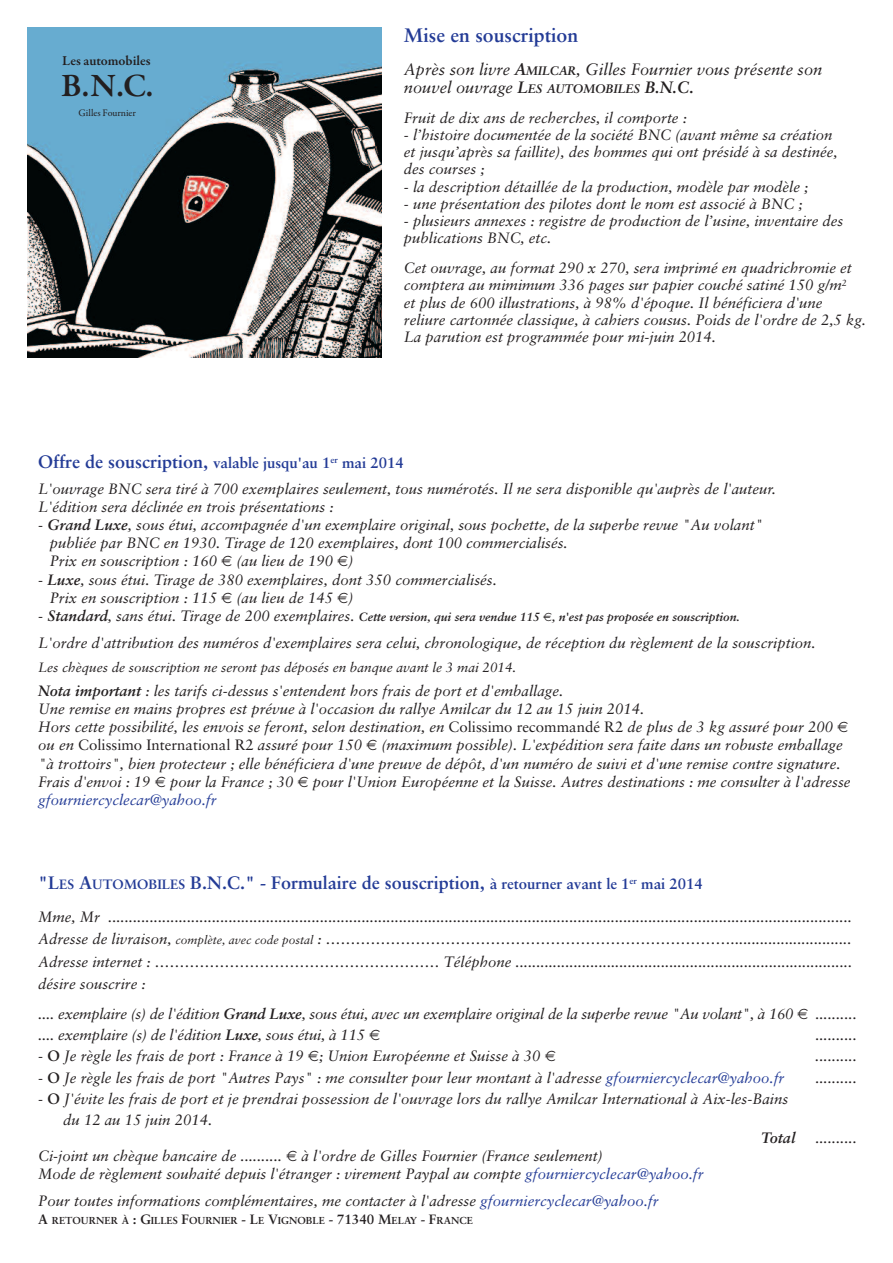
<style>
.page{position:relative;width:893px;height:1263px;background:#fff}
.page>*{position:absolute;margin:0;border:0;box-sizing:border-box;transform-origin:0 0}
.t1{font:600 33.15px "Garamond Premr Pro";color:#231f20}
.t2{font:700 19.5px "Sabon";color:#233b96}
.t3{font:700 18px "Sabon";color:#233b96}
.t4{font:italic 16.5px/18px "Sabon";color:#231f20}
.t5{font:italic 15px/18px "Sabon";color:#231f20}
.t6{font:italic 15px "Sabon";color:#233b96}
.t7{font:italic 700 15px "Sabon";color:#231f20}
.t8{font:600 13.8px "Garamond Premr Pro";color:#231f20}
.t9{font:italic 13.5px "Sabon";color:#231f20}
.t10{font:italic 700 12px "Sabon";color:#231f20}
.t11{font:700 10.2px "Sabon";color:#231f20}
.t12{font:10.05px "Garamond Premr Pro";color:#231f20}
.s1{font-weight:700}
.s2{font-weight:700;font-size:12.3px}
.s3{font-weight:700;font-style:normal;font-size:18px;color:#233b96}
.s4{font-weight:700;font-style:normal;color:#233b96}
.s5{font-weight:400;font-size:15px}
.s6{font-size:15px}
.s7{font-style:normal}
.s8{font-size:13.5px}
.s9{font-size:12px}
.s10{font-weight:700;font-style:normal}
.s11{color:#233b96}
</style>
<div class="page">
<img style="left:28px;top:28px;width:353px;height:329px">
<p class="t8" style="left:62px;top:55px;width:90px">Les automobiles</p>
<h1 class="t1" style="left:61px;top:72px;width:94px">B.N.C.</h1>
<p class="t12" style="left:79px;top:109px;width:59px">Gilles Fournier</p>
<h2 class="t2" style="left:404px;top:27px;width:176px">Mise en souscription</h2>
<p class="t4" style="left:404px;top:61px;width:420px">Après son livre <span class="s1">A</span><span class="s2">MILCAR</span>, Gilles Fournier vous présente son nouvel ouvrage <span class="s1">L</span><span class="s2">ES AUTOMOBILES</span> <span class="s1">B.N.C.</span></p>
<p class="t5" style="left:404px;top:110px;width:284px">Fruit de dix ans de recherches, il comporte :</p>
<p class="t5" style="left:404px;top:127px;width:435px;line-height:17.2px">- l’histoire documentée de la société BNC (avant même sa création et jusqu’après sa faillite), des hommes qui ont présidé à sa destinée, des courses ;</p>
<p class="t5" style="left:404px;top:179px;width:406px">- la description détaillée de la production, modèle par modèle ;</p>
<p class="t5" style="left:404px;top:196px;width:400px">- une présentation des pilotes dont le nom est associé à BNC ;</p>
<p class="t5" style="left:404px;top:213px;width:441px;line-height:17.2px">- plusieurs annexes : registre de production de l’usine, inventaire des publications BNC, etc.</p>
<p class="t5" style="left:404px;top:260px;width:463px;line-height:17.2px">Cet ouvrage, au format 290 x 270, sera imprimé en quadrichromie et comptera au mimimum 336 pages sur papier couché satiné 150 g/m<sup>2<br></sup>et plus de 600 illustrations, à 98% d'époque. Il bénéficiera d'une reliure cartonnée classique, à cahiers cousus. Poids de l'ordre de 2,5 kg.<br>La parution est programmée pour mi-juin 2014.</p>
<p class="t5" style="left:38px;top:450px;width:739px;line-height:26.5px"><span class="s3">Offre de souscription,</span> <span class="s4">valable jusqu'au 1</span><sup>er</sup> <span class="s4">mai 2014<br></span>L'ouvrage BNC sera tiré à 700 exemplaires seulement, tous numérotés. Il ne sera disponible qu'auprès de l'auteur.</p>
<p class="t5" style="left:38px;top:499px;width:297px">L'édition sera déclinée en trois présentations :</p>
<p class="t5" style="left:50px;top:517px;width:715px;text-indent:-11px">- <span class="s1">Grand Luxe</span>, sous étui, accompagnée d'un exemplaire original, sous pochette, de la superbe revue "Au volant" publiée par BNC en 1930. Tirage de 120 exemplaires, dont 100 commercialisés.<br>Prix en souscription : 160</p>
<p class="t5" style="left:237px;top:553px;width:118px">(au lieu de 190 )</p>
<p class="t5" style="left:50px;top:571px;width:449px;text-indent:-11px">- <span class="s1">Luxe</span>, sous étui. Tirage de 380 exemplaires, dont 350 commercialisés.<br>Prix en souscription : 115</p>
<p class="t5" style="left:237px;top:589px;width:118px">(au lieu de 145 )</p>
<p class="t10" style="left:38px;top:611px;width:703px"><span class="s5">-</span> <span class="s6">Standard</span><span class="s5">, sans étui. Tirage de 200 exemplaires.</span> Cette version, qui sera vendue 115 , n'est pas proposée en souscription.</p>
<p class="t5" style="left:38px;top:634px;width:779px">L'ordre d'attribution des numéros d'exemplaires sera celui, chronologique, de réception du règlement de la souscription.</p>
<p class="t9" style="left:38px;top:661px;width:479px">Les chèques de souscription ne seront pas déposés en banque avant le 3 mai 2014.</p>
<p class="t5" style="left:38px;top:683px;width:796px"><span class="s1">Nota important</span> : les tarifs ci-dessus s'entendent hors frais de port et d'emballage.<br>Une remise en mains propres est prévue à l'occasion du rallye Amilcar du 12 au 15 juin 2014.<br>Hors cette possibilité, les envois se feront, selon destination, en <span class="s7">Colissimo recommandé R2</span> de plus de 3 kg assuré pour 200 ou en <span class="s7">Colissimo International R2</span> assuré pour 150</p>
<p class="t5" style="left:38px;top:737px;width:806px;text-indent:343px">(maximum possible). L'expédition sera faite dans un robuste emballage "à trottoirs", bien protecteur ; elle bénéficiera d'une preuve de dépôt, d'un numéro de suivi et d'une remise contre signature.<br>Frais d'envoi : 19</p>
<p class="t5" style="left:170px;top:773px;width:125px">pour la France ; 30</p>
<p class="t5" style="left:313px;top:773px;width:539px">pour l'Union Européenne et la Suisse. Autres destinations : me consulter à l'adresse</p>
<p class="t6" style="left:38px;top:793px;width:180px">gfourniercyclecar@yahoo.fr</p>
<p class="t3" style="left:38px;top:875px;width:666px">"L<span class="s8">ES</span> A<span class="s8">UTOMOBILES</span> B.N.C." - Formulaire de souscription, <span class="s6">à retourner avant le 1</span><sup>er</sup> <span class="s6">mai 2014</span></p>
<p class="t5" style="left:38px;top:906px;width:815px;line-height:22.5px;text-align:justify">Mme, Mr ...................................................................................................................................................................................<br>Adresse de livraison, <span class="s9">complète, avec code postal</span> : ……………………………………………………………………….............................<br>Adresse internet : ………………………………………………… Téléphone ................................................................................. désire souscrire :</p>
<p class="t5" style="left:38px;top:1006px;width:757px">.... exemplaire (s) de l'édition <span class="s1">Grand Luxe</span>, sous étui, avec un exemplaire original de la superbe revue "Au volant", à 160</p>
<p class="t5" style="left:815px;top:1006px;width:43px">..........</p>
<p class="t5" style="left:38px;top:1027px;width:328px">.... exemplaire (s) de l'édition <span class="s1">Luxe</span>, sous étui, à 115</p>
<p class="t5" style="left:815px;top:1027px;width:43px">..........</p>
<p class="t5" style="left:38px;top:1048px;width:504px">- <span class="s10">O</span> Je règle les frais de port : France à 19 ; Union Européenne et Suisse à 30</p>
<p class="t5" style="left:815px;top:1048px;width:43px">..........</p>
<p class="t5" style="left:38px;top:1069px;width:748px">- <span class="s10">O</span> Je règle les frais de port "Autres Pays" : me consulter pour leur montant à l'adresse <span class="s11">gfourniercyclecar@yahoo.fr</span></p>
<p class="t5" style="left:815px;top:1069px;width:43px">..........</p>
<p class="t5" style="left:63px;top:1089px;width:727px;line-height:21px;text-indent:-25px">- <span class="s10">O</span> J'évite les frais de port et je prendrai possession de l'ouvrage lors du rallye Amilcar International à Aix-les-Bains du 12 au 15 juin 2014.</p>
<p class="t7" style="left:761px;top:1131px;width:36px">Total</p>
<p class="t5" style="left:815px;top:1129px;width:43px">..........</p>
<p class="t5" style="left:38px;top:1147px;width:245px">Ci-joint un chèque bancaire de ..........</p>
<p class="t5" style="left:38px;top:1147px;width:667px;text-indent:263px">à l'ordre de Gilles Fournier (France seulement)<br>Mode de règlement souhaité depuis l'étranger : virement Paypal au compte <span class="s11">gfourniercyclecar@yahoo.fr</span></p>
<p class="t5" style="left:38px;top:1192px;width:622px">Pour toutes informations complémentaires, me contacter à l'adresse <span class="s11">gfourniercyclecar@yahoo.fr</span></p>
<p class="t11" style="left:38px;top:1216px;width:436px"><span class="s8">A</span> RETOURNER À <span class="s8">: G</span>ILLES <span class="s8">F</span>OURNIER <span class="s8">- L</span>E <span class="s8">V</span>IGNOBLE <span class="s8">- 71340 M</span>ELAY <span class="s8">- F</span>RANCE</p>
</div>
